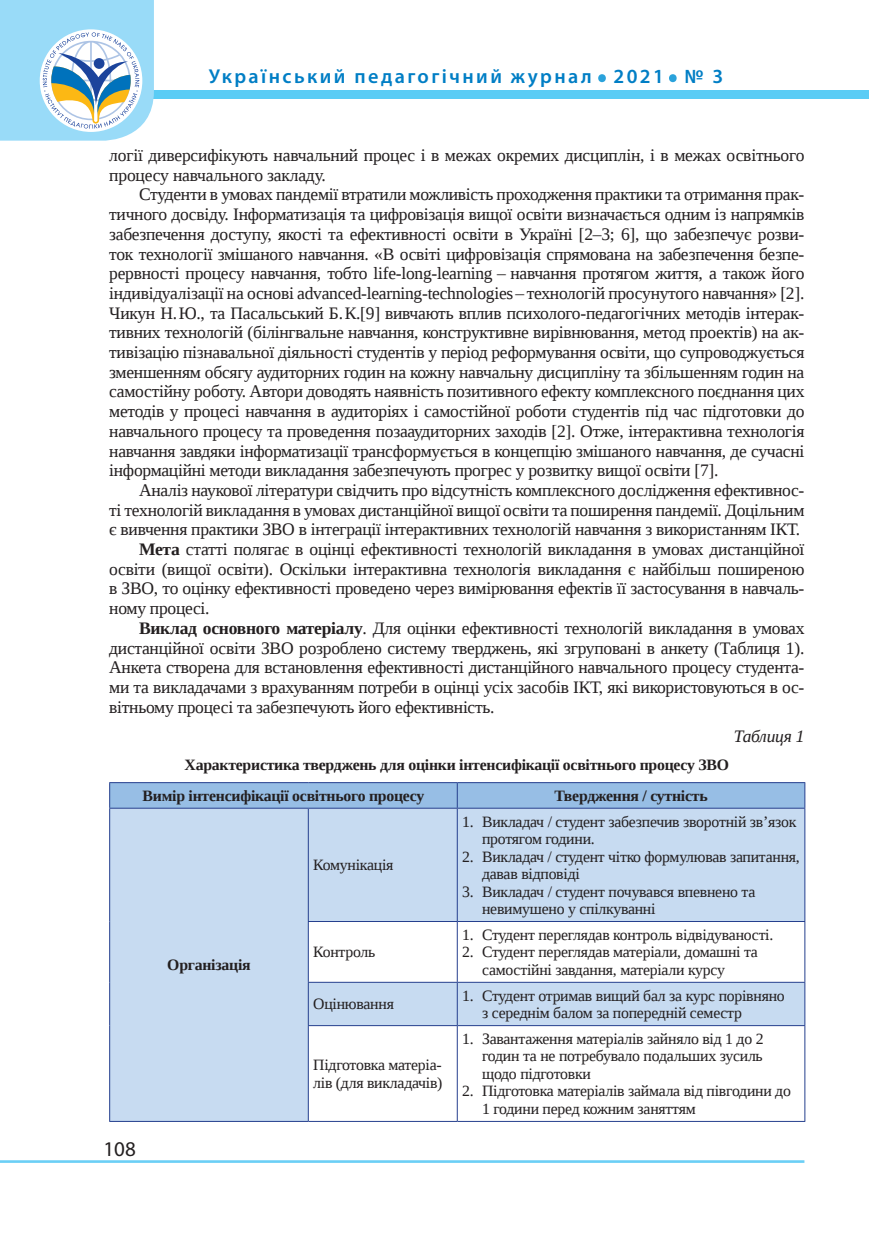
<style>
.page{position:relative;width:869px;height:1241px;background:#fff}
.page>*{position:absolute;margin:0;border:0;box-sizing:border-box;transform-origin:0 0}
.t1{font:600 50.4px "Myriad Pro";color:#2aa2db}
.t2{font:21px "Myriad Pro";color:#231f20}
.t3{font:600 20.12px "Myriad Pro";letter-spacing:.12em;color:#007ec5}
.Main{font:17.5px/19.6px "Liberation Serif";letter-spacing:-.015em;color:#231f20;text-align:justify}
.Main-2{font:italic 17.5px "Liberation Serif";letter-spacing:-.015em;color:#231f20}
.Таблиця_Список{font:15.75px/17.5px "Liberation Serif";letter-spacing:-.015em;color:#231f20}
.Назва_Таблиці{font:700 15.75px "Liberation Serif";letter-spacing:-.015em;color:#231f20}
.Текст_Таблиці{font:700 15.75px "Liberation Serif";letter-spacing:-.015em;color:#231f20}
.Текст_Таблиці-2{font:15.75px/17.5px "Liberation Serif";letter-spacing:-.015em;color:#231f20}
.s1{font-weight:700}
</style>
<div class="page">
<hr style="left:0;top:1159px;width:804px;height:3px;background:#6bcff6">
<div style="left:0;top:90px;width:868px;height:8px;background:#5accf5"></div>
<svg style="left:0;top:0;width:154px;height:141px"></svg>
<svg style="left:110px;top:808px;width:694px;height:312px;fill:#c7dbf1"></svg>
<svg style="left:109px;top:782px;width:696px;height:26px;background:#91b8e0"></svg>
<hr style="left:109px;top:807px;width:199px;height:1px;background:#253f8e">
<hr style="left:109px;top:808px;width:1px;height:113px;background:#253f8e">
<hr style="left:109px;top:921px;width:1px;height:61px;background:#253f8e">
<hr style="left:109px;top:982px;width:1px;height:43px;background:#253f8e">
<hr style="left:109px;top:1025px;width:1px;height:95px;background:#253f8e">
<hr style="left:308px;top:807px;width:149px;height:1px;background:#253f8e">
<hr style="left:308px;top:808px;width:1px;height:112px;background:#253f8e">
<hr style="left:457px;top:807px;width:347px;height:1px;background:#253f8e">
<hr style="left:456px;top:808px;width:1px;height:112px;background:#253f8e">
<hr style="left:804px;top:808px;width:1px;height:112px;background:#253f8e">
<hr style="left:308px;top:920px;width:149px;height:1px;background:#253f8e">
<hr style="left:308px;top:921px;width:1px;height:60px;background:#253f8e">
<hr style="left:457px;top:920px;width:347px;height:1px;background:#253f8e">
<hr style="left:456px;top:921px;width:1px;height:60px;background:#253f8e">
<hr style="left:804px;top:921px;width:1px;height:60px;background:#253f8e">
<hr style="left:308px;top:981px;width:149px;height:1px;background:#253f8e">
<hr style="left:308px;top:982px;width:1px;height:42px;background:#253f8e">
<hr style="left:457px;top:981px;width:347px;height:1px;background:#253f8e">
<hr style="left:456px;top:982px;width:1px;height:42px;background:#253f8e">
<hr style="left:804px;top:982px;width:1px;height:42px;background:#253f8e">
<hr style="left:308px;top:1024px;width:149px;height:1px;background:#253f8e">
<hr style="left:308px;top:1025px;width:1px;height:95px;background:#253f8e">
<hr style="left:457px;top:1024px;width:347px;height:1px;background:#253f8e">
<hr style="left:456px;top:1025px;width:1px;height:95px;background:#253f8e">
<hr style="left:804px;top:1025px;width:1px;height:95px;background:#253f8e">
<hr style="left:109px;top:1120px;width:199px;height:1px;background:#253f8e">
<hr style="left:308px;top:1120px;width:149px;height:1px;background:#253f8e">
<hr style="left:457px;top:1120px;width:347px;height:1px;background:#253f8e">
<p class="t3" style="left:208px;top:64px;width:384px">Український педагогічний журнал</p>
<h1 class="t1" style="left:595px;top:33px;width:13px">.</h1>
<p class="t3" style="left:613px;top:64px;width:52px">2021</p>
<h1 class="t1" style="left:666px;top:33px;width:13px">.</h1>
<p class="t3" style="left:684px;top:64px;width:40px">№ 3</p>
<p class="Main" style="left:109px;top:145px;width:696px">логії диверсифікують навчальний процес і в межах окремих дисциплін, і в межах освітнього процесу навчального закладу.</p>
<p class="Main" style="left:109px;top:185px;width:696px;text-indent:30px">Студенти в умовах пандемії втратили можливість проходження практики та отримання прак&shy;тичного досвіду. Інформатизація та цифровізація вищої освіти визначається одним із напрямків забезпечення доступу, якості та ефективності освіти в Україні [2–3; 6], що забезпечує розви&shy;ток технології змішаного навчання. «В освіті цифровізація спрямована на забезпечення безпе&shy;рервності процесу навчання, тобто life-long-learning – навчання протягом життя, а також його індивідуалізації на основі advanced-learning-technologies – технологій просунутого навчання» [2].<br>Чикун Н.Ю., та Пасальський Б.К.[9] вивчають вплив психолого-педагогічних методів інтерак&shy;тивних технологій (білінгвальне навчання, конструктивне вирівнювання, метод проектів) на ак&shy;тивізацію пізнавальної діяльності студентів у період реформування освіти, що супроводжується зменшенням обсягу аудиторних годин на кожну навчальну дисципліну та збільшенням годин на самостійну роботу. Автори доводять наявність позитивного ефекту комплексного поєднання цих методів у процесі навчання в аудиторіях і самостійної роботи студентів під час підготовки до навчального процесу та проведення позааудиторних заходів [2]. Отже, інтерактивна технологія навчання завдяки інформатизації трансформується в концепцію змішаного навчання, де сучасні інформаційні методи викладання забезпечують прогрес у розвитку вищої освіти [7].</p>
<p class="Main" style="left:109px;top:480px;width:696px;text-indent:30px">Аналіз наукової літератури свідчить про відсутність комплексного дослідження ефективнос&shy;ті технологій викладання в умовах дистанційної вищої освіти та поширення пандемії. Доцільним є вивчення практики ЗВО в інтеграції інтерактивних технологій навчання з використанням ІКТ.</p>
<p class="Main" style="left:109px;top:539px;width:696px;text-indent:30px"><span class="s1">Мета</span> статті полягає в оцінці ефективності технологій викладання в умовах дистанційної освіти (вищої освіти). Оскільки інтерактивна технологія викладання є найбільш поширеною в ЗВО, то оцінку ефективності проведено через вимірювання ефектів її застосування в навчаль&shy;ному процесі.</p>
<p class="Main" style="left:109px;top:618px;width:696px;text-indent:30px"><span class="s1">Виклад основного матеріалу</span>. Для оцінки ефективності технологій викладання в умовах дистанційної освіти ЗВО розроблено систему тверджень, які згруповані в анкету (Таблиця 1).<br>Анкета створена для встановлення ефективності дистанційного навчального процесу студента&shy;ми та викладачами з врахуванням потреби в оцінці усіх засобів ІКТ, які використовуються в ос&shy;вітньому процесі та забезпечують його ефективність.</p>
<p class="Main-2" style="left:733px;top:725px;width:72px">Таблиця 1</p>
<p class="Назва_Таблиці" style="left:184px;top:754px;width:546px">Характеристика тверджень для оцінки інтенсифікації освітнього процесу ЗВО</p>
<p class="Текст_Таблиці" style="left:142px;top:784px;width:283px">Вимір інтенсифікації освітнього процесу</p>
<p class="Текст_Таблиці" style="left:554px;top:784px;width:155px">Твердження / сутність</p>
<p class="Текст_Таблиці" style="left:167px;top:954px;width:85px">Організація</p>
<p class="t2" style="left:103px;top:1135px;width:34px">108</p>
<p class="Текст_Таблиці-2" style="left:313px;top:856px;width:82px">Комунікація</p>
<p class="Текст_Таблиці-2" style="left:313px;top:943px;width:64px">Контроль</p>
<p class="Таблиця_Список" style="left:482px;top:812px;width:315px;text-indent:-20px">1. Викладач / студент забезпечив зворотній зв’язок протягом години.</p>
<p class="Таблиця_Список" style="left:482px;top:847px;width:319px;text-indent:-20px">2. Викладач / студент чітко формулював запитання, давав відповіді</p>
<p class="Таблиця_Список" style="left:482px;top:882px;width:275px;text-indent:-20px">3. Викладач / студент почувався впевнено та невимушено у спілкуванні</p>
<p class="Таблиця_Список" style="left:462px;top:925px;width:312px">1. Студент переглядав контроль відвідуваності.</p>
<p class="Таблиця_Список" style="left:482px;top:943px;width:277px;text-indent:-20px">2. Студент переглядав матеріали, домашні та самостійні завдання, матеріали курсу</p>
<p class="Текст_Таблиці-2" style="left:313px;top:995px;width:82px">Оцінювання</p>
<p class="Таблиця_Список" style="left:482px;top:986px;width:304px;text-indent:-20px">1. Студент отримав вищий бал за курс порівняно з середнім балом за попередній семестр</p>
<p class="Текст_Таблиці-2" style="left:313px;top:1055px;width:131px">Підготовка матеріа&shy;лів (для викладачів)</p>
<p class="Таблиця_Список" style="left:482px;top:1029px;width:283px;text-align:justify;text-indent:-20px">1. Завантаження матеріалів зайняло від 1 до 2 годин та не потребувало подальших зусиль щодо підготовки</p>
<p class="Таблиця_Список" style="left:482px;top:1082px;width:310px;text-indent:-20px">2. Підготовка матеріалів займала від півгодини до<br>1 години перед кожним заняттям</p>
</div>
